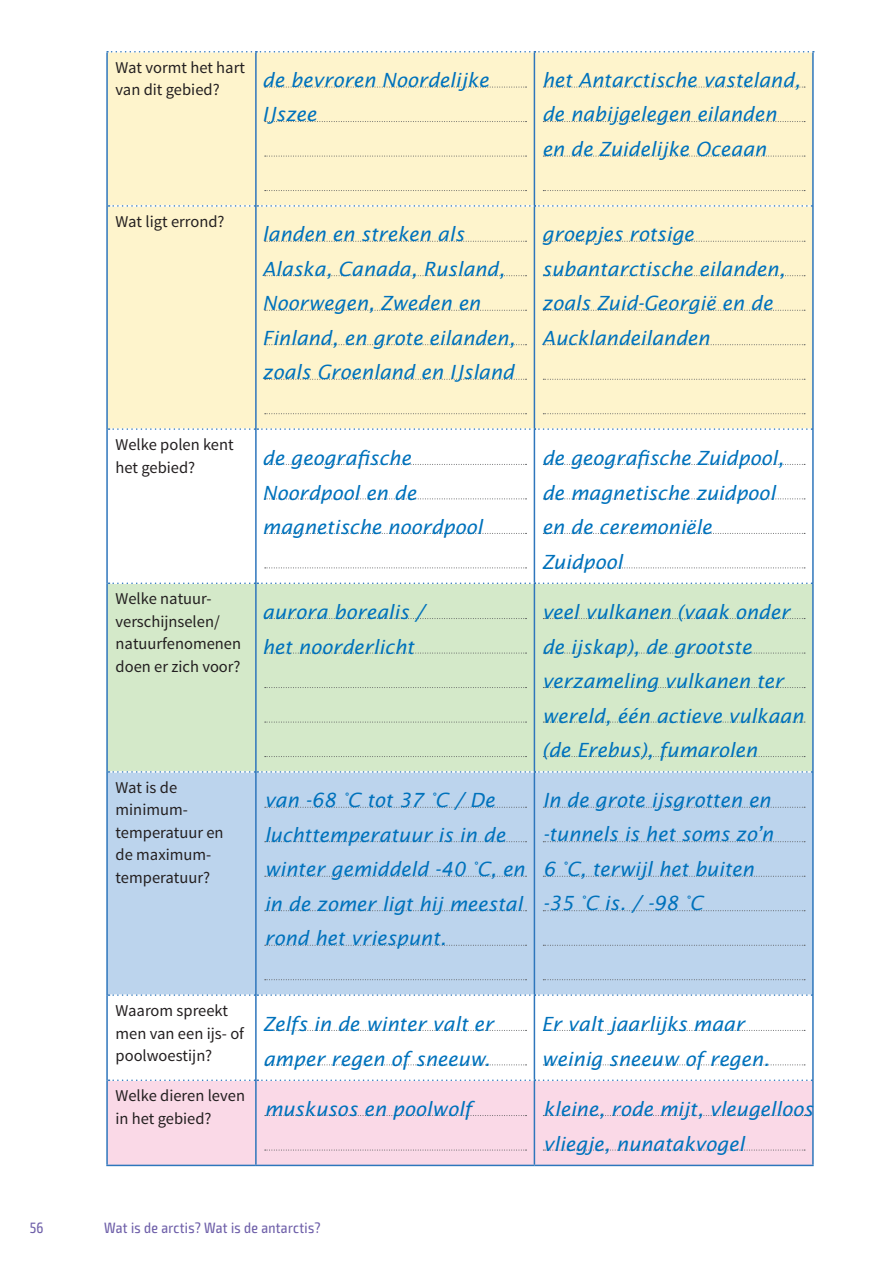
<style>
.page{position:relative;width:893px;height:1263px;background:#fff}
.page>*{position:absolute;margin:0;border:0;box-sizing:border-box;transform-origin:0 0}
.t1{font:italic 19.5px/34.5px "Lucida Sans Std";color:#0072bc}
.t2{font:16.5px/22.5px "Source Sans Pro";color:#231f20}
.t3{font:condensed 15px "Exo 2";letter-spacing:.025em;color:#6e5fa9}
</style>
<div class="page">
<div style="left:108px;top:53px;width:704px;height:376px;background:#fef4cc"></div>
<div style="left:108px;top:583px;width:704px;height:189px;background:#d4e9c9"></div>
<div style="left:108px;top:772px;width:704px;height:223px;background:#bcd4ed"></div>
<div style="left:108px;top:1080px;width:704px;height:85px;background:#fad9e7"></div>
<hr style="left:534px;top:205px;width:277px;height:2px;background:#fff">
<hr style="left:534px;top:428px;width:277px;height:2px;background:#fff">
<hr style="left:534px;top:582px;width:277px;height:2px;background:#fff">
<hr style="left:534px;top:771px;width:277px;height:2px;background:#fff">
<hr style="left:534px;top:994px;width:277px;height:2px;background:#fff">
<hr style="left:534px;top:1079px;width:277px;height:2px;background:#fff">
<svg style="left:107px;top:51px;width:704px;height:2px"></svg>
<svg style="left:109px;top:205px;width:700px;height:2px"></svg>
<svg style="left:109px;top:428px;width:700px;height:2px"></svg>
<svg style="left:109px;top:582px;width:699px;height:2px"></svg>
<svg style="left:109px;top:771px;width:700px;height:2px"></svg>
<svg style="left:109px;top:994px;width:700px;height:2px"></svg>
<svg style="left:109px;top:1079px;width:699px;height:2px"></svg>
<hr style="left:534px;top:53px;width:1px;height:152px;background:#2e76bc">
<hr style="left:534px;top:207px;width:1px;height:221px;background:#2e76bc">
<hr style="left:534px;top:430px;width:1px;height:152px;background:#2e76bc">
<hr style="left:534px;top:584px;width:1px;height:187px;background:#2e76bc">
<hr style="left:534px;top:773px;width:1px;height:221px;background:#2e76bc">
<hr style="left:534px;top:996px;width:1px;height:83px;background:#2e76bc">
<hr style="left:534px;top:1081px;width:1px;height:84px;background:#2e76bc">
<hr style="left:106px;top:53px;width:2px;height:153px;background:#2e76bc">
<hr style="left:106px;top:206px;width:2px;height:223px;background:#2e76bc">
<hr style="left:106px;top:429px;width:2px;height:154px;background:#2e76bc">
<hr style="left:106px;top:583px;width:2px;height:189px;background:#2e76bc">
<hr style="left:106px;top:772px;width:2px;height:223px;background:#2e76bc">
<hr style="left:106px;top:995px;width:2px;height:85px;background:#2e76bc">
<hr style="left:106px;top:1080px;width:2px;height:85px;background:#2e76bc">
<hr style="left:255px;top:53px;width:2px;height:153px;background:#2e76bc">
<hr style="left:812px;top:53px;width:2px;height:153px;background:#2e76bc">
<hr style="left:255px;top:206px;width:2px;height:223px;background:#2e76bc">
<hr style="left:812px;top:206px;width:2px;height:223px;background:#2e76bc">
<hr style="left:255px;top:429px;width:2px;height:154px;background:#2e76bc">
<hr style="left:812px;top:429px;width:2px;height:154px;background:#2e76bc">
<hr style="left:255px;top:583px;width:2px;height:189px;background:#2e76bc">
<hr style="left:812px;top:583px;width:2px;height:189px;background:#2e76bc">
<hr style="left:255px;top:772px;width:2px;height:223px;background:#2e76bc">
<hr style="left:812px;top:772px;width:2px;height:223px;background:#2e76bc">
<hr style="left:255px;top:995px;width:2px;height:85px;background:#2e76bc">
<hr style="left:812px;top:995px;width:2px;height:85px;background:#2e76bc">
<hr style="left:255px;top:1080px;width:2px;height:85px;background:#2e76bc">
<hr style="left:812px;top:1080px;width:2px;height:85px;background:#2e76bc">
<hr style="left:106px;top:1165px;width:150px;height:1px;background:#2e76bc">
<hr style="left:256px;top:1165px;width:278px;height:1px;background:#2e76bc">
<hr style="left:534px;top:1165px;width:280px;height:1px;background:#2e76bc">
<svg style="left:265px;top:87px;width:261px;height:1px"></svg>
<svg style="left:265px;top:121px;width:261px;height:1px"></svg>
<svg style="left:265px;top:156px;width:261px;height:1px"></svg>
<svg style="left:265px;top:190px;width:261px;height:1px"></svg>
<svg style="left:543px;top:87px;width:262px;height:1px"></svg>
<svg style="left:543px;top:121px;width:262px;height:1px"></svg>
<svg style="left:543px;top:156px;width:262px;height:1px"></svg>
<svg style="left:543px;top:190px;width:262px;height:1px"></svg>
<svg style="left:265px;top:241px;width:261px;height:1px"></svg>
<svg style="left:265px;top:275px;width:261px;height:1px"></svg>
<svg style="left:265px;top:310px;width:261px;height:1px"></svg>
<svg style="left:265px;top:344px;width:261px;height:1px"></svg>
<svg style="left:265px;top:379px;width:261px;height:1px"></svg>
<svg style="left:265px;top:413px;width:261px;height:1px"></svg>
<svg style="left:543px;top:241px;width:262px;height:1px"></svg>
<svg style="left:543px;top:275px;width:262px;height:1px"></svg>
<svg style="left:543px;top:310px;width:262px;height:1px"></svg>
<svg style="left:543px;top:344px;width:262px;height:1px"></svg>
<svg style="left:543px;top:379px;width:262px;height:1px"></svg>
<svg style="left:543px;top:413px;width:262px;height:1px"></svg>
<svg style="left:265px;top:464px;width:261px;height:1px"></svg>
<svg style="left:265px;top:498px;width:261px;height:1px"></svg>
<svg style="left:265px;top:533px;width:261px;height:1px"></svg>
<svg style="left:265px;top:567px;width:261px;height:1px"></svg>
<svg style="left:543px;top:464px;width:262px;height:1px"></svg>
<svg style="left:543px;top:498px;width:262px;height:1px"></svg>
<svg style="left:543px;top:533px;width:262px;height:1px"></svg>
<svg style="left:543px;top:567px;width:262px;height:1px"></svg>
<svg style="left:265px;top:618px;width:261px;height:1px"></svg>
<svg style="left:265px;top:653px;width:261px;height:1px"></svg>
<svg style="left:265px;top:687px;width:261px;height:1px"></svg>
<svg style="left:265px;top:722px;width:261px;height:1px"></svg>
<svg style="left:265px;top:756px;width:261px;height:1px"></svg>
<svg style="left:543px;top:618px;width:262px;height:1px"></svg>
<svg style="left:543px;top:653px;width:262px;height:1px"></svg>
<svg style="left:543px;top:687px;width:262px;height:1px"></svg>
<svg style="left:543px;top:722px;width:262px;height:1px"></svg>
<svg style="left:543px;top:756px;width:262px;height:1px"></svg>
<svg style="left:265px;top:807px;width:261px;height:1px"></svg>
<svg style="left:265px;top:841px;width:261px;height:1px"></svg>
<svg style="left:265px;top:876px;width:261px;height:1px"></svg>
<svg style="left:265px;top:910px;width:261px;height:1px"></svg>
<svg style="left:265px;top:945px;width:261px;height:1px"></svg>
<svg style="left:265px;top:979px;width:261px;height:1px"></svg>
<svg style="left:543px;top:807px;width:262px;height:1px"></svg>
<svg style="left:543px;top:841px;width:262px;height:1px"></svg>
<svg style="left:543px;top:876px;width:262px;height:1px"></svg>
<svg style="left:543px;top:910px;width:262px;height:1px"></svg>
<svg style="left:543px;top:945px;width:262px;height:1px"></svg>
<svg style="left:543px;top:979px;width:262px;height:1px"></svg>
<svg style="left:265px;top:1030px;width:261px;height:1px"></svg>
<svg style="left:265px;top:1064px;width:261px;height:1px"></svg>
<svg style="left:543px;top:1030px;width:262px;height:1px"></svg>
<svg style="left:543px;top:1064px;width:262px;height:1px"></svg>
<svg style="left:265px;top:1115px;width:261px;height:1px"></svg>
<svg style="left:265px;top:1150px;width:261px;height:1px"></svg>
<svg style="left:543px;top:1115px;width:262px;height:1px"></svg>
<svg style="left:543px;top:1150px;width:262px;height:1px"></svg>
<p class="t2" style="left:116px;top:56px;width:131px">Wat vormt het hart van dit gebied?</p>
<p class="t1" style="left:262px;top:63px;width:228px">de bevroren Noordelijke<br>IJszee</p>
<p class="t2" style="left:116px;top:210px;width:111px">Wat ligt errond?</p>
<p class="t1" style="left:262px;top:217px;width:254px">landen en streken als<br>Alaska, Canada, Rusland,<br>Noorwegen, Zweden en<br>Finland, en grote eilanden, zoals Groenland en IJsland</p>
<p class="t1" style="left:542px;top:63px;width:260px">het Antarctische vasteland, de nabijgelegen eilanden en de Zuidelijke Oceaan</p>
<p class="t1" style="left:542px;top:217px;width:244px">groepjes rotsige subantarctische eilanden, zoals Zuid-Georgië en de<br>Aucklandeilanden</p>
<p class="t2" style="left:116px;top:434px;width:120px">Welke polen kent het gebied?</p>
<p class="t2" style="left:116px;top:588px;width:127px">Welke natuur&shy;verschijnselen/ natuurfenomenen doen er zich voor?</p>
<p class="t2" style="left:116px;top:776px;width:110px">Wat is de minimum&shy;temperatuur en de maximum&shy;temperatuur?</p>
<p class="t1" style="left:262px;top:441px;width:222px">de geografische<br>Noordpool en de magnetische noordpool</p>
<p class="t1" style="left:262px;top:595px;width:164px">aurora borealis / het noorderlicht</p>
<p class="t1" style="left:264px;top:783px;width:262px">van -68 °C tot 37 °C / De luchttemperatuur is in de winter gemiddeld -40 °C, en in de zomer ligt hij meestal rond het vriespunt.</p>
<p class="t1" style="left:542px;top:441px;width:243px">de geografische Zuidpool, de magnetische zuidpool en de ceremoniële<br>Zuidpool</p>
<p class="t1" style="left:542px;top:595px;width:263px">veel vulkanen (vaak onder de ijskap), de grootste verzameling vulkanen ter wereld, één actieve vulkaan (de Erebus), fumarolen</p>
<p class="t1" style="left:543px;top:783px;width:232px">In de grote ijsgrotten en -tunnels is het soms zo’n<br>6 °C, terwijl het buiten -35 °C is. / -98 °C</p>
<p class="t2" style="left:116px;top:999px;width:130px">Waarom spreekt men van een ijs- of poolwoestijn?</p>
<p class="t2" style="left:116px;top:1085px;width:131px">Welke dieren leven in het gebied?</p>
<p class="t1" style="left:263px;top:1007px;width:232px">Zelfs in de winter valt er amper regen of sneeuw.</p>
<p class="t1" style="left:264px;top:1092px;width:209px">muskusos en poolwolf</p>
<p class="t1" style="left:541px;top:1007px;width:229px">Er valt jaarlijks maar weinig sneeuw of regen.</p>
<p class="t1" style="left:543px;top:1092px;width:271px">kleine, rode mijt, vleugelloos vliegje, nunatakvogel</p>
<p class="t3" style="left:30px;top:1219px;width:15px">56</p>
<p class="t3" style="left:104px;top:1219px;width:218px">Wat is de arctis? Wat is de antarctis?</p>
</div>
